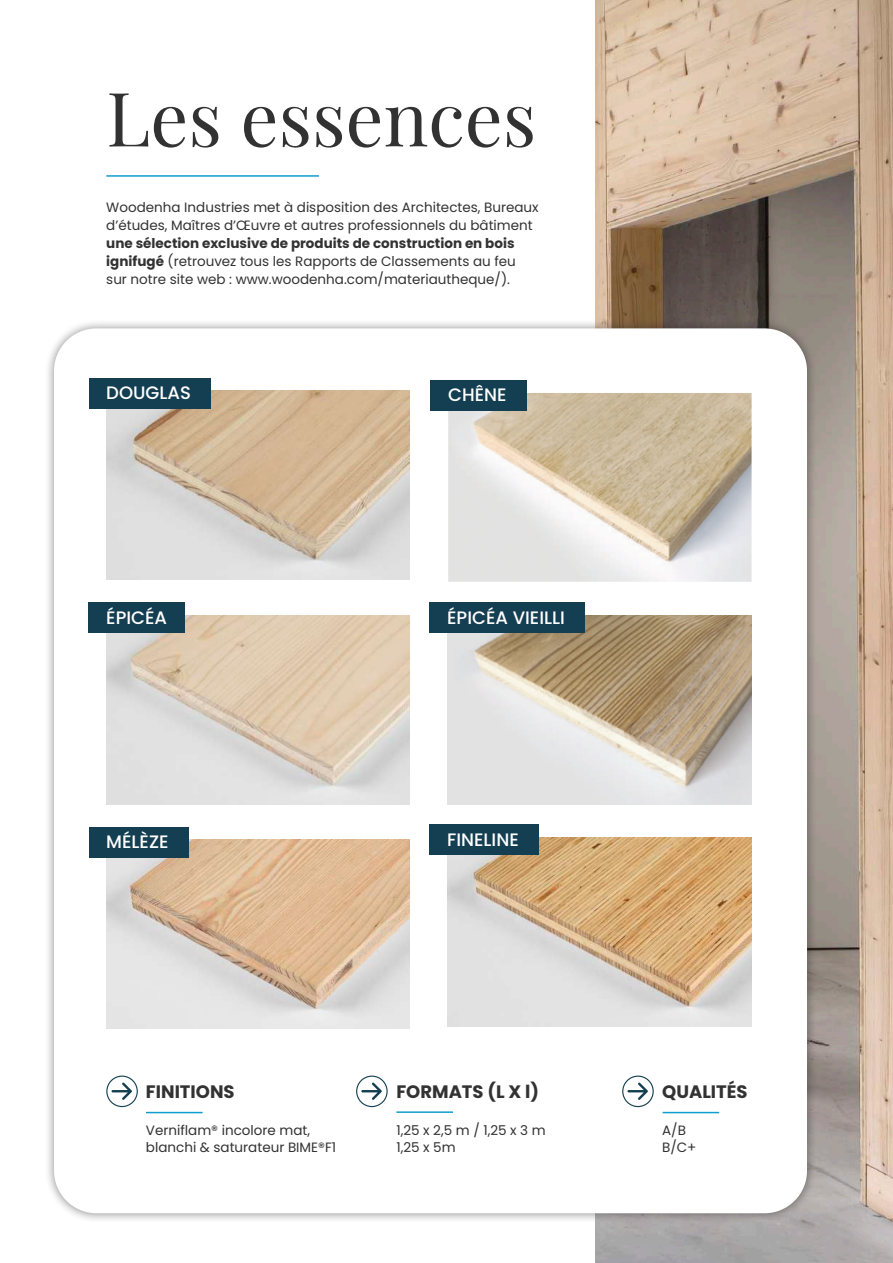
<style>
.page{position:relative;width:893px;height:1263px;background:#fff}
.page>*{position:absolute;margin:0;border:0;box-sizing:border-box;transform-origin:0 0}
.t1{font:75px "Playfair Display";color:#333233}
.t2{font:500 18px "Poppins";color:#fff}
.t3{font:700 18px "Poppins";color:#333233}
.t4{font:13.5px/18px "Poppins";color:#333233}
.s1{font-weight:700}
</style>
<div class="page">
<img style="left:595px;top:0;width:298px;height:1263px">
<hr style="left:106px;top:175px;width:213px;height:2px;background:#0e9ecf">
<div style="left:44px;top:319px;width:773px;height:904px;background:#231f20;opacity:.5"></div>
<div style="left:54px;top:328px;width:753px;height:885px;background:#fff;border-radius:43px"></div>
<img style="left:106px;top:391px;width:304px;height:189px">
<img style="left:106px;top:615px;width:304px;height:189px">
<img style="left:448px;top:615px;width:303px;height:189px">
<div style="left:89px;top:378px;width:121px;height:31px;background:#143f52"></div>
<div style="left:89px;top:602px;width:96px;height:31px;background:#143f52"></div>
<div style="left:429px;top:602px;width:156px;height:31px;background:#143f52"></div>
<img style="left:448px;top:837px;width:303px;height:189px">
<div style="left:429px;top:825px;width:110px;height:30px;background:#143f52"></div>
<img style="left:106px;top:839px;width:304px;height:189px">
<div style="left:89px;top:827px;width:100px;height:30px;background:#143f52"></div>
<img style="left:448px;top:393px;width:304px;height:189px">
<div style="left:430px;top:380px;width:97px;height:31px;background:#143f52"></div>
<hr style="left:146px;top:1112px;width:57px;height:1px;background:#0e9ecf">
<svg style="left:106px;top:1075px;width:32px;height:32px"></svg>
<hr style="left:663px;top:1112px;width:56px;height:1px;background:#0e9ecf">
<svg style="left:622px;top:1075px;width:32px;height:32px"></svg>
<hr style="left:396px;top:1111px;width:57px;height:2px;background:#0e9ecf">
<svg style="left:356px;top:1075px;width:32px;height:32px"></svg>
<h1 class="t1" style="left:106px;top:60px;width:431px">Les essences</h1>
<p class="t4" style="left:106px;top:199px;width:434px">Woodenha Industries met à disposition des Architectes, Bureaux d’études, Maîtres d’Œuvre et autres professionnels du bâtiment</p>
<p class="t4" style="left:106px;top:235px;width:411px;text-align:justify"><span class="s1">une sélection exclusive de produits de construction en bois ignifugé</span> (retrouvez tous les Rapports de Classements au feu sur notre site web : www.woodenha.com/materiautheque/).</p>
<h2 class="t2" style="left:106px;top:382px;width:86px">DOUGLAS</h2>
<h2 class="t2" style="left:448px;top:385px;width:60px">CHÊNE</h2>
<h2 class="t2" style="left:106px;top:607px;width:62px">ÉPICÉA</h2>
<h2 class="t2" style="left:447px;top:607px;width:119px">ÉPICÉA VIEILLI</h2>
<h2 class="t2" style="left:106px;top:831px;width:64px">MÉLÈZE</h2>
<h2 class="t2" style="left:447px;top:829px;width:73px">FINELINE</h2>
<h2 class="t3" style="left:146px;top:1081px;width:90px">FINITIONS</h2>
<p class="t4" style="left:146px;top:1122px;width:192px;line-height:16.2px">Verniflam® incolore mat, blanchi &amp; saturateur BIME®F1</p>
<h2 class="t3" style="left:396px;top:1081px;width:144px">FORMATS (L X l)</h2>
<p class="t4" style="left:396px;top:1122px;width:151px;line-height:16.2px">1,25 x 2,5 m / 1,25 x 3 m<br>1,25 x 5m</p>
<h2 class="t3" style="left:662px;top:1081px;width:87px">QUALITÉS</h2>
<p class="t4" style="left:662px;top:1122px;width:36px;line-height:16.2px">A/B<br>B/C+</p>
</div>
